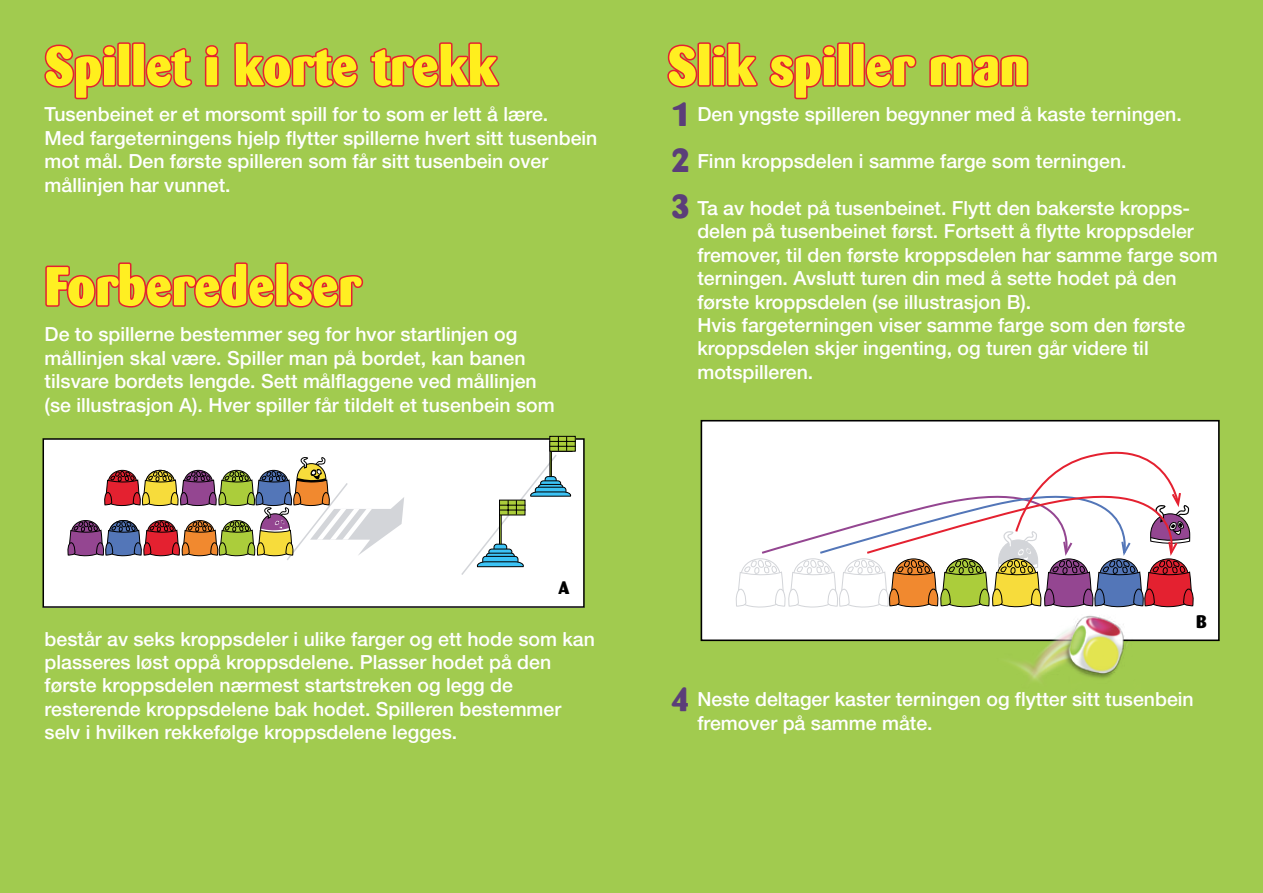
<style>
.page{position:relative;width:1263px;height:893px;background:#a1cb4f}
.page>*{position:absolute;margin:0;border:0;box-sizing:border-box;transform-origin:0 0}
.t1{font:800 54px "Barmeno";color:#ffef22}
.t2{font:800 54px "Barmeno";color:#ffef1d}
.t3{font:800 33px/46px "Barmeno";color:#5b3e79;text-align:justify}
.t4{font:500 19.5px/23.4px "Helvetica Neue";color:#fff}
.t5{font:800 18px "Barmeno";color:#000}
</style>
<div class="page">
<svg style="left:44px;top:44px;width:73px;height:56px"></svg>
<div style="left:117px;top:42px;width:14px;height:45px;border:3px solid #e52330"></div>
<div style="left:132px;top:42px;width:13px;height:45px;border:3px solid #e52330"></div>
<svg style="left:144px;top:42px;width:49px;height:46px"></svg>
<svg style="left:204px;top:45px;width:15px;height:42px"></svg>
<svg style="left:234px;top:42px;width:124px;height:46px"></svg>
<svg style="left:370px;top:42px;width:130px;height:46px"></svg>
<svg style="left:45px;top:262px;width:230px;height:46px"></svg>
<div style="left:275px;top:262px;width:13px;height:45px;border:3px solid #e42130"></div>
<svg style="left:287px;top:273px;width:77px;height:35px"></svg>
<svg style="left:667px;top:44px;width:30px;height:44px"></svg>
<div style="left:697px;top:42px;width:14px;height:45px;border:3px solid #e42130"></div>
<svg style="left:710px;top:42px;width:48px;height:45px"></svg>
<svg style="left:769px;top:45px;width:67px;height:55px"></svg>
<div style="left:837px;top:42px;width:13px;height:45px;border:3px solid #e42130"></div>
<div style="left:852px;top:42px;width:13px;height:45px;border:3px solid #e42130"></div>
<svg style="left:864px;top:53px;width:53px;height:35px"></svg>
<svg style="left:929px;top:54px;width:100px;height:34px"></svg>
<div style="left:701px;top:421px;width:518px;height:219px;background:#fff"></div>
<div style="left:701px;top:420px;width:519px;height:221px;border:2px solid #000"></div>
<svg style="left:735px;top:451px;width:459px;height:157px"></svg>
<div style="left:43px;top:439px;width:541px;height:168px;background:#fff"></div>
<div style="left:43px;top:438px;width:542px;height:170px;border:2px solid #000"></div>
<svg style="left:67px;top:457px;width:337px;height:103px"></svg>
<svg style="left:460px;top:436px;width:116px;height:139px"></svg>
<img style="left:978px;top:597px;width:162px;height:84px">
<h1 class="t2" style="left:45px;top:33px;width:454px">Spillet i korte trekk</h1>
<p class="t4" style="left:45px;top:102px;width:554px">Tusenbeinet er et morsomt spill for to som er lett å lære.<br>Med fargeterningens hjelp flytter spillerne hvert sitt tusenbein mot mål. Den første spilleren som får sitt tusenbein over mållinjen har vunnet.</p>
<h1 class="t1" style="left:45px;top:253px;width:318px">Forberedelser</h1>
<p class="t4" style="left:45px;top:323px;width:512px">De to spillerne bestemmer seg for hvor startlinjen og mållinjen skal være. Spiller man på bordet, kan banen tilsvare bordets lengde. Sett målflaggene ved mållinjen (se illustrasjon A). Hver spiller får tildelt et tusenbein som</p>
<p class="t5" style="left:558px;top:576px;width:12px">A</p>
<p class="t4" style="left:45px;top:627px;width:552px">består av seks kroppsdeler i ulike farger og ett hode som kan plasseres løst oppå kroppsdelene. Plasser hodet på den første kroppsdelen nærmest startstreken og legg de resterende kroppsdelene bak hodet. Spilleren bestemmer selv i hvilken rekkefølge kroppsdelene legges.</p>
<h1 class="t1" style="left:668px;top:33px;width:363px">Slik spiller man</h1>
<p class="t4" style="left:697px;top:102px;width:486px">Den yngste spilleren begynner med å kaste terningen.</p>
<p class="t4" style="left:697px;top:149px;width:431px">Finn kroppsdelen i samme farge som terningen.</p>
<p class="t4" style="left:697px;top:196px;width:522px">Ta av hodet på tusenbeinet. Flytt den bakerste kropps&shy;delen på tusenbeinet først. Fortsett å flytte kroppsdeler fremover, til den første kroppsdelen har samme farge som terningen. Avslutt turen din med å sette hodet på den første kroppsdelen (se illustrasjon B).<br>Hvis fargeterningen viser samme farge som den første kroppsdelen skjer ingenting, og turen går videre til motspilleren.</p>
<h2 class="t3" style="left:672px;top:91px;width:19px">1<br>2<br>3</h2>
<p class="t5" style="left:1196px;top:610px;width:12px">B</p>
<h2 class="t3" style="left:672px;top:676px;width:19px">4</h2>
<p class="t4" style="left:697px;top:687px;width:498px">Neste deltager kaster terningen og flytter sitt tusenbein fremover på samme måte.</p>
</div>
